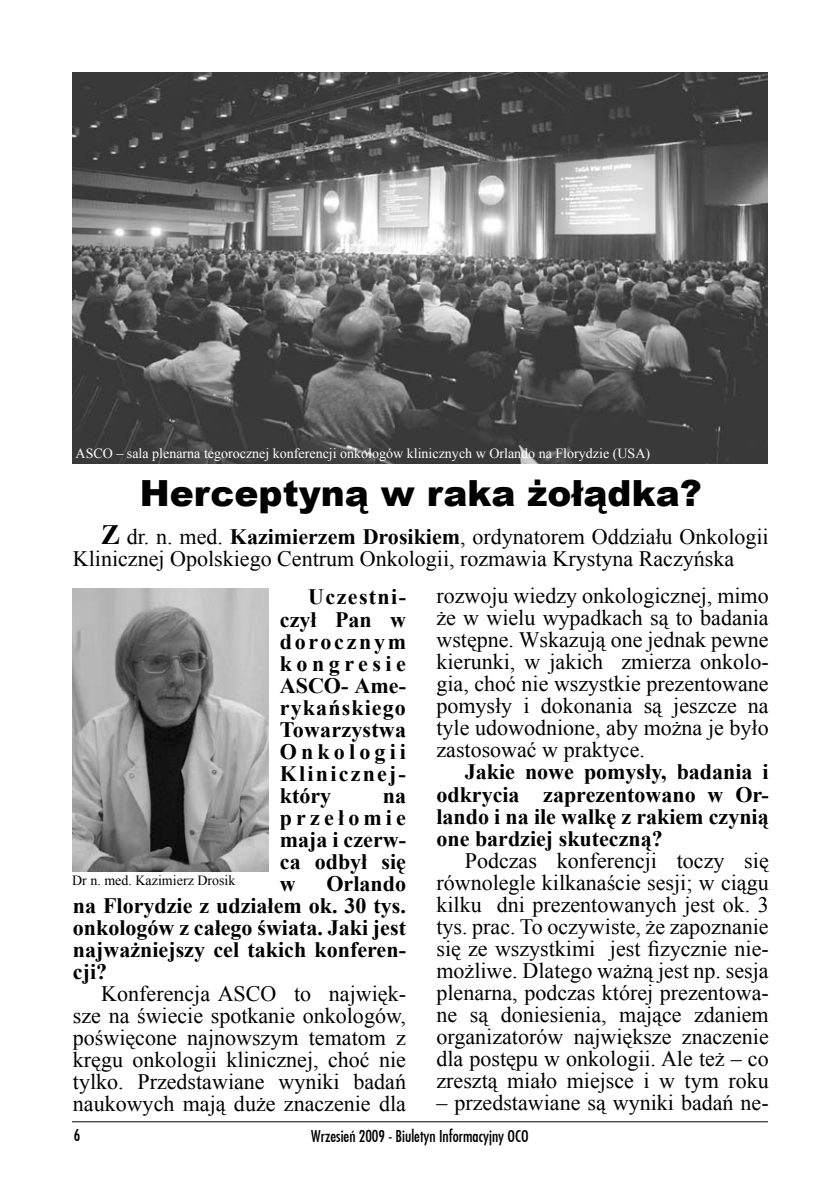
<style>
.page{position:relative;width:840px;height:1191px;background:#fff}
.page>*{position:absolute;margin:0;border:0;box-sizing:border-box;transform-origin:0 0}
.t1{font:900 36px "Arial";color:#000}
.t2{font:22px/22px "Times New Roman";color:#000;text-align:justify}
.t3{font:700 22px/22px "Times New Roman";color:#000;text-align:justify}
.t4{font:16px "Fujiyama";color:#000}
.t5{font:14px "Times New Roman";color:#fff}
.t6{font:14px "Times New Roman";color:#000}
.s1{font-weight:700;font-size:28px}
.s2{font-weight:700}
</style>
<div class="page">
<hr style="left:72px;top:1121px;width:695px;height:1px;background:#000">
<img style="left:72px;top:588px;width:196px;height:284px">
<img style="left:72px;top:72px;width:694px;height:391px">
<p class="t5" style="left:76px;top:444px;width:575px">ASCO – sala plenarna tegorocznej konferencji onkologów klinicznych w Orlando na Florydzie (USA)</p>
<h1 class="t1" style="left:140px;top:467px;width:563px">Herceptyną w raka żołądka?</h1>
<p class="t2" style="left:73px;top:525px;width:697px;text-indent:28px"><span class="s1">Z</span> dr. n. med. <span class="s2">Kazimierzem Drosikiem</span>, ordynatorem Oddziału Onkologii<br>Klinicznej Opolskiego Centrum Onkologii, rozmawia Krystyna Raczyńska</p>
<p class="t3" style="left:280px;top:585px;width:127px;text-indent:28px">Uczestni&shy;czył Pan w dorocznym kongresie ASCO- Ame&shy;rykańskiego Towarzystwa Onkologii Klinicznej&shy;który</p>
<p class="t2" style="left:436px;top:585px;width:333px">rozwoju wiedzy onkologicznej, mimo że w wielu wypadkach są to badania wstępne. Wskazują one jednak pewne kierunki, w jakich zmierza onkolo&shy;gia, choć nie wszystkie prezentowane pomysły i dokonania są jeszcze na tyle udowodnione, aby można je było zastosować w praktyce.</p>
<p class="t3" style="left:436px;top:760px;width:333px;text-indent:28px">Jakie nowe pomysły, badania i odkrycia zaprezentowano w Or&shy;lando i na ile walkę z rakiem czynią one bardziej skuteczną?</p>
<p class="t2" style="left:436px;top:849px;width:333px;text-indent:28px">Podczas konferencji toczy się równolegle kilkanaście sesji; w ciągu kilku dni prezentowanych jest ok. 3 tys. prac. To oczywiste, że zapoznanie się ze wszystkimi jest fizycznie nie&shy;możliwe. Dlatego ważną jest np. sesja plenarna, podczas której prezentowa&shy;ne są doniesienia, mające zdaniem organizatorów największe znaczenie dla postępu w onkologii. Ale też – co zresztą miało miejsce i w tym roku</p>
<p class="t2" style="left:436px;top:1091px;width:333px">– przedstawiane są wyniki badań ne-</p>
<p class="t3" style="left:280px;top:783px;width:127px;text-indent:103px">na przełomie maja i czerw&shy;ca odbył się w</p>
<p class="t6" style="left:72px;top:870px;width:165px">Dr n. med. Kazimierz Drosik</p>
<p class="t3" style="left:73px;top:871px;width:334px;text-indent:253px">Orlando na Florydzie z udziałem ok. 30 tys. onkologów z całego świata. Jaki jest najważniejszy cel takich konferen&shy;cji?</p>
<p class="t2" style="left:73px;top:982px;width:334px;text-indent:28px">Konferencja ASCO to najwięk&shy;sze na świecie spotkanie onkologów, poświęcone najnowszym tematom z kręgu onkologii klinicznej, choć nie tylko. Przedstawiane wyniki badań naukowych mają duże znaczenie dla</p>
<p class="t4" style="left:311px;top:1125px;width:219px">Wrzesień 2009 - Biuletyn Informacyjny OCO</p>
</div>
